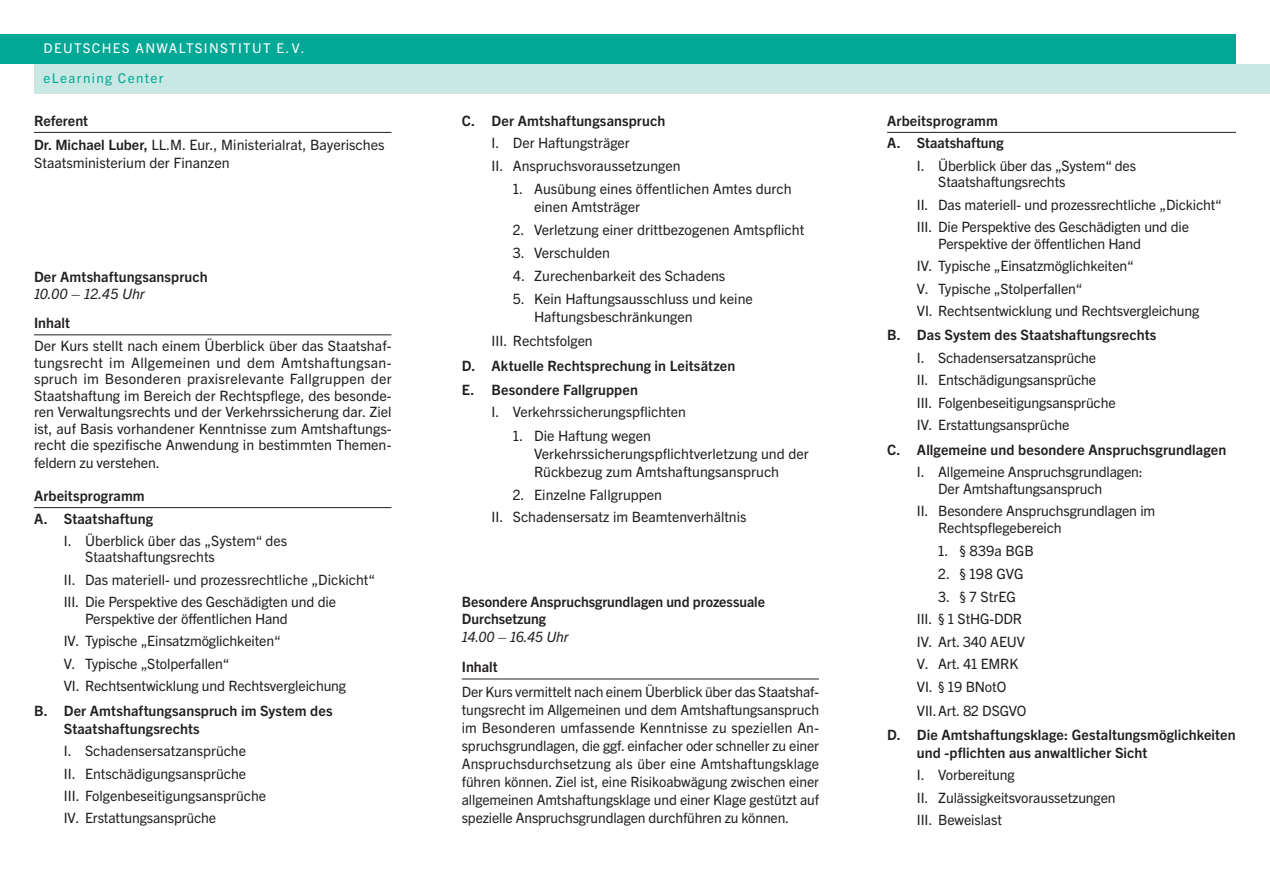
<style>
.page{position:relative;width:1270px;height:893px;background:#fff}
.page>*{position:absolute;margin:0;border:0;box-sizing:border-box;transform-origin:0 0}
.Arbeitsprogramm_Einzug_1{font:14.25px/16.5px "Trade Gothic Next LT Pro";letter-spacing:-.01em;color:#231f20}
.Inhaltstext{font:14.25px/18px "Trade Gothic Next LT Pro";color:#231f20;text-align:justify}
.Arbeitsprogramm_Überschrift{font:700 14.25px/18px "Trade Gothic Next LT Pro";letter-spacing:.005em;color:#231f20}
.Arbeitsprogramm_Einzug_2{font:14.25px/18px "Trade Gothic Next LT Pro";color:#231f20}
.Fließtext_Bold_Linie_unten{font:700 14.25px "Trade Gothic Next LT Pro";color:#231f20}
.t1{font:13.5px "Trade Gothic Next LT Pro";letter-spacing:.1em;color:#fff}
.t2{font:13.5px "Trade Gothic Next LT Pro";letter-spacing:.1em;color:#00a895}
.s1{font-weight:700}
.s2{font-weight:400;font-style:italic}
</style>
<div class="page">
<div style="left:34px;top:64px;width:1235px;height:30px;background:#c9e8e4"></div>
<div style="left:0;top:34px;width:1235px;height:30px;background:#00a895"></div>
<hr style="left:34px;top:132px;width:357px;height:1px;background:#231f20">
<hr style="left:34px;top:335px;width:357px;height:1px;background:#231f20">
<hr style="left:34px;top:507px;width:357px;height:1px;background:#231f20">
<hr style="left:462px;top:679px;width:357px;height:1px;background:#231f20">
<hr style="left:887px;top:132px;width:348px;height:1px;background:#231f20">
<p class="t1" style="left:44px;top:39px;width:262px">DEUTSCHES ANWALTSINSTITUT E.V.</p>
<p class="t2" style="left:44px;top:69px;width:121px">eLearning Center</p>
<p class="Fließtext_Bold_Linie_unten" style="left:34px;top:111px;width:56px">Referent</p>
<p class="Inhaltstext" style="left:34px;top:135px;width:352px"><span class="s1">Dr. Michael Luber,</span> LL.M. Eur., Ministerialrat, Bayerisches<br>Staatsministerium der Finanzen</p>
<p class="Arbeitsprogramm_Überschrift" style="left:34px;top:267px;width:175px;line-height:17.4px">Der Amtshaftungsanspruch<br><span class="s2">10.00 – 12.45 Uhr</span></p>
<p class="Fließtext_Bold_Linie_unten" style="left:34px;top:313px;width:37px">Inhalt</p>
<p class="Inhaltstext" style="left:34px;top:337px;width:359px;line-height:16.5px">Der Kurs stellt nach einem Überblick über das Staatshaf&shy;tungsrecht im Allgemeinen und dem Amtshaftungsan&shy;spruch im Besonderen praxisrelevante Fallgruppen der Staatshaftung im Bereich der Rechtspflege, des besonde&shy;ren Verwaltungsrechts und der Verkehrssicherung dar. Ziel ist, auf Basis vorhandener Kenntnisse zum Amtshaftungs&shy;recht die spezifische Anwendung in bestimmten Themen-</p>
<p class="Inhaltstext" style="left:34px;top:453px;width:127px">feldern zu verstehen.</p>
<p class="Arbeitsprogramm_Überschrift" style="left:34px;top:486px;width:112px">Arbeitsprogramm</p>
<p class="Arbeitsprogramm_Überschrift" style="left:34px;top:508px;width:121px">A. Staatshaftung</p>
<p class="Arbeitsprogramm_Einzug_1" style="left:85px;top:532px;width:203px;text-indent:-21px">I. Überblick über das „System“ des<br>Staatshaftungsrechts</p>
<p class="Arbeitsprogramm_Einzug_1" style="left:64px;top:570px;width:313px">II. Das materiell- und prozessrechtliche „Dickicht“</p>
<p class="Arbeitsprogramm_Einzug_1" style="left:85px;top:593px;width:252px;text-indent:-21px">III. Die Perspektive des Geschädigten und die<br>Perspektive der öffentlichen Hand</p>
<p class="Arbeitsprogramm_Einzug_1" style="left:64px;top:632px;width:218px">IV. Typische „Einsatzmöglichkeiten“</p>
<p class="Arbeitsprogramm_Einzug_1" style="left:64px;top:654px;width:167px">V. Typische „Stolperfallen“</p>
<p class="Arbeitsprogramm_Einzug_1" style="left:64px;top:677px;width:284px">VI. Rechtsentwicklung und Rechtsvergleichung</p>
<p class="Arbeitsprogramm_Überschrift" style="left:64px;top:700px;width:270px;text-indent:-30px">B. Der Amtshaftungsanspruch im System des<br>Staatshaftungsrechts</p>
<p class="Arbeitsprogramm_Einzug_1" style="left:64px;top:742px;width:184px">I. Schadensersatzansprüche</p>
<p class="Arbeitsprogramm_Einzug_1" style="left:64px;top:764px;width:184px">II. Entschädigungsansprüche</p>
<p class="Arbeitsprogramm_Einzug_1" style="left:64px;top:787px;width:204px">III. Folgenbeseitigungsansprüche</p>
<p class="Arbeitsprogramm_Einzug_1" style="left:64px;top:809px;width:154px">IV. Erstattungsansprüche</p>
<p class="Arbeitsprogramm_Überschrift" style="left:462px;top:111px;width:205px">C. Der Amtshaftungsanspruch</p>
<p class="Arbeitsprogramm_Einzug_1" style="left:491px;top:134px;width:140px">I. Der Haftungsträger</p>
<p class="Arbeitsprogramm_Einzug_1" style="left:491px;top:156px;width:190px">II. Anspruchsvoraussetzungen</p>
<p class="Arbeitsprogramm_Einzug_2" style="left:534px;top:179px;width:259px;text-indent:-21px">1. Ausübung eines öffentlichen Amtes durch einen Amtsträger</p>
<p class="Arbeitsprogramm_Einzug_2" style="left:513px;top:220px;width:293px">2. Verletzung einer drittbezogenen Amtspflicht</p>
<p class="Arbeitsprogramm_Einzug_2" style="left:513px;top:243px;width:99px">3. Verschulden</p>
<p class="Arbeitsprogramm_Einzug_2" style="left:513px;top:266px;width:214px">4. Zurechenbarkeit des Schadens</p>
<p class="Arbeitsprogramm_Einzug_2" style="left:534px;top:289px;width:220px;text-indent:-21px">5. Kein Haftungsausschluss und keine<br>Haftungsbeschränkungen</p>
<p class="Arbeitsprogramm_Einzug_1" style="left:491px;top:332px;width:103px">III. Rechtsfolgen</p>
<p class="Arbeitsprogramm_Überschrift" style="left:462px;top:355px;width:275px">D. Aktuelle Rechtsprechung in Leitsätzen</p>
<p class="Arbeitsprogramm_Überschrift" style="left:462px;top:380px;width:177px">E. Besondere Fallgruppen</p>
<p class="Arbeitsprogramm_Einzug_1" style="left:491px;top:403px;width:196px">I. Verkehrssicherungspflichten</p>
<p class="Arbeitsprogramm_Einzug_2" style="left:534px;top:425px;width:276px;text-indent:-21px">1. Die Haftung wegen<br>Verkehrssicherungspflichtverletzung und der<br>Rückbezug zum Amtshaftungsanspruch</p>
<p class="Arbeitsprogramm_Einzug_2" style="left:513px;top:484px;width:151px">2. Einzelne Fallgruppen</p>
<p class="Arbeitsprogramm_Einzug_1" style="left:491px;top:508px;width:256px">II. Schadensersatz im Beamtenverhältnis</p>
<p class="Arbeitsprogramm_Überschrift" style="left:462px;top:593px;width:304px;line-height:17.1px">Besondere Anspruchsgrundlagen und prozessuale<br>Durchsetzung<br><span class="s2">14.00 – 16.45 Uhr</span></p>
<p class="Fließtext_Bold_Linie_unten" style="left:462px;top:657px;width:37px">Inhalt</p>
<p class="Inhaltstext" style="left:462px;top:682px;width:359px">Der Kurs vermittelt nach einem Überblick über das Staatshaf&shy;tungsrecht im Allgemeinen und dem Amtshaftungsanspruch im Besonderen umfassende Kenntnisse zu speziellen An&shy;spruchsgrundlagen, die ggf. einfacher oder schneller zu einer Anspruchsdurchsetzung als über eine Amtshaftungsklage führen können. Ziel ist, eine Risikoabwägung zwischen einer allgemeinen Amtshaftungsklage und einer Klage gestützt auf spezielle Anspruchsgrundlagen durchführen zu können.</p>
<p class="Arbeitsprogramm_Überschrift" style="left:887px;top:111px;width:112px">Arbeitsprogramm</p>
<p class="Arbeitsprogramm_Überschrift" style="left:887px;top:133px;width:118px">A. Staatshaftung</p>
<p class="Arbeitsprogramm_Einzug_1" style="left:938px;top:156px;width:199px;text-indent:-21px">I. Überblick über das „System“ des<br>Staatshaftungsrechts</p>
<p class="Arbeitsprogramm_Einzug_1" style="left:916px;top:195px;width:306px">II. Das materiell- und prozessrechtliche „Dickicht“</p>
<p class="Arbeitsprogramm_Einzug_1" style="left:938px;top:218px;width:252px;text-indent:-21px">III. Die Perspektive des Geschädigten und die<br>Perspektive der öffentlichen Hand</p>
<p class="Arbeitsprogramm_Einzug_1" style="left:916px;top:257px;width:218px">IV. Typische „Einsatzmöglichkeiten“</p>
<p class="Arbeitsprogramm_Einzug_1" style="left:916px;top:279px;width:167px">V. Typische „Stolperfallen“</p>
<p class="Arbeitsprogramm_Einzug_1" style="left:916px;top:302px;width:284px">VI. Rechtsentwicklung und Rechtsvergleichung</p>
<p class="Arbeitsprogramm_Überschrift" style="left:887px;top:325px;width:271px">B. Das System des Staatshaftungsrechts</p>
<p class="Arbeitsprogramm_Einzug_1" style="left:916px;top:348px;width:181px">I. Schadensersatzansprüche</p>
<p class="Arbeitsprogramm_Einzug_1" style="left:916px;top:371px;width:181px">II. Entschädigungsansprüche</p>
<p class="Arbeitsprogramm_Einzug_1" style="left:916px;top:393px;width:200px">III. Folgenbeseitigungsansprüche</p>
<p class="Arbeitsprogramm_Einzug_1" style="left:916px;top:416px;width:154px">IV. Erstattungsansprüche</p>
<p class="Arbeitsprogramm_Überschrift" style="left:887px;top:439px;width:340px">C. Allgemeine und besondere Anspruchsgrundlagen</p>
<p class="Arbeitsprogramm_Einzug_1" style="left:938px;top:463px;width:206px;text-indent:-21px">I. Allgemeine Anspruchsgrundlagen:<br>Der Amtshaftungsanspruch</p>
<p class="Arbeitsprogramm_Einzug_1" style="left:938px;top:502px;width:218px;text-indent:-21px">II. Besondere Anspruchsgrundlagen im<br>Rechtspflegebereich</p>
<p class="Arbeitsprogramm_Einzug_2" style="left:938px;top:540px;width:97px">1. § 839a BGB</p>
<p class="Arbeitsprogramm_Einzug_2" style="left:938px;top:564px;width:87px">2. § 198 GVG</p>
<p class="Arbeitsprogramm_Einzug_2" style="left:938px;top:587px;width:79px">3. § 7 StrEG</p>
<p class="Arbeitsprogramm_Einzug_1" style="left:916px;top:610px;width:107px">III. § 1 StHG-DDR</p>
<p class="Arbeitsprogramm_Einzug_1" style="left:916px;top:632px;width:109px">IV. Art. 340 AEUV</p>
<p class="Arbeitsprogramm_Einzug_1" style="left:916px;top:655px;width:103px">V. Art. 41 EMRK</p>
<p class="Arbeitsprogramm_Einzug_1" style="left:916px;top:677px;width:91px">VI. § 19 BNotO</p>
<p class="Arbeitsprogramm_Einzug_1" style="left:916px;top:701px;width:111px">VII.Art. 82 DSGVO</p>
<p class="Arbeitsprogramm_Überschrift" style="left:916px;top:725px;width:320px;text-indent:-30px">D. Die Amtshaftungsklage: Gestaltungsmöglichkeiten und -pflichten aus anwaltlicher Sicht</p>
<p class="Arbeitsprogramm_Einzug_1" style="left:916px;top:766px;width:99px">I. Vorbereitung</p>
<p class="Arbeitsprogramm_Einzug_1" style="left:916px;top:788px;width:200px">II. Zulässigkeitsvoraussetzungen</p>
<p class="Arbeitsprogramm_Einzug_1" style="left:916px;top:811px;width:86px">III. Beweislast</p>
</div>
